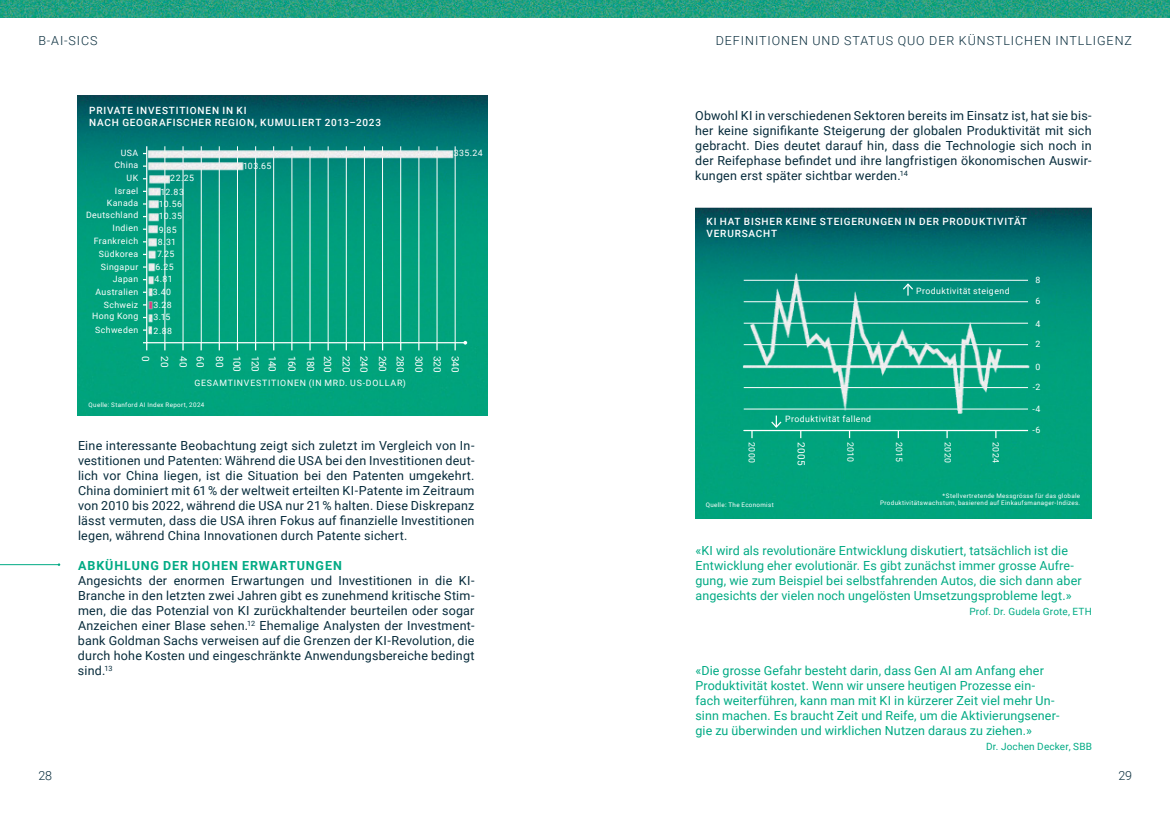
<style>
.page{position:relative;width:1170px;height:815px;background:#fff}
.page>*{position:absolute;margin:0;border:0;box-sizing:border-box;transform-origin:0 0}
.t1{font:12.5px/15px "Roboto";letter-spacing:.015em;color:#062b3b;text-align:justify}
.t2{font:12.5px/15px "Roboto";letter-spacing:.005em;color:#00aa84}
.t3{font:300 12.5px "Roboto";letter-spacing:.075em;color:#062b3b}
.t4{font:700 12.5px "Roboto";letter-spacing:.07em;color:#00aa84}
.t5{font:500 10px/12px "Roboto";letter-spacing:.08em;color:#fff}
.t6{font:10px "Roboto";letter-spacing:-.025em;color:#fff}
.t7{font:10px "Roboto";letter-spacing:.02em;color:#00aa84}
.t8{font:8.75px/12.4px "Roboto";letter-spacing:.045em;color:#fff;text-align:right}
.t9{font:8.75px "Roboto";letter-spacing:.085em;color:#fff}
.t10{font:6.25px/7.5px "Roboto";letter-spacing:.05em;color:#fff;text-align:right}
</style>
<div class="page">
<img style="left:584px;top:0;width:585px;height:18px">
<svg style="left:7px;top:0;width:577px;height:18px;background:#23a081"></svg>
<img style="left:0;top:0;width:7px;height:18px">
<hr style="left:0;top:564px;width:59px;height:1px;background:#00aa84">
<img style="left:78px;top:96px;width:410px;height:320px">
<svg style="left:200px;top:344px;width:2px;height:6px"></svg>
<svg style="left:327px;top:344px;width:2px;height:6px"></svg>
<svg style="left:345px;top:344px;width:2px;height:6px"></svg>
<svg style="left:454px;top:344px;width:2px;height:6px"></svg>
<svg style="left:197px;top:202px;width:269px;height:142px;background:#06a27f"></svg>
<svg style="left:463px;top:341px;width:4px;height:4px"></svg>
<img style="left:139px;top:341px;width:58px;height:10px">
<img style="left:139px;top:328px;width:58px;height:13px">
<img style="left:139px;top:316px;width:59px;height:12px">
<img style="left:139px;top:303px;width:60px;height:13px">
<img style="left:139px;top:291px;width:61px;height:12px">
<img style="left:139px;top:278px;width:62px;height:13px">
<img style="left:139px;top:265px;width:64px;height:13px">
<img style="left:139px;top:253px;width:64px;height:12px">
<img style="left:139px;top:240px;width:64px;height:13px">
<img style="left:139px;top:227px;width:66px;height:13px">
<hr style="left:165px;top:146px;width:1px;height:197px;background:#fff">
<hr style="left:183px;top:146px;width:1px;height:197px;background:#fff">
<hr style="left:201px;top:146px;width:1px;height:197px;background:#fff">
<hr style="left:219px;top:146px;width:1px;height:197px;background:#fff">
<hr style="left:237px;top:146px;width:1px;height:197px;background:#fff">
<hr style="left:255px;top:146px;width:1px;height:197px;background:#fff">
<hr style="left:273px;top:146px;width:1px;height:197px;background:#fff">
<hr style="left:292px;top:146px;width:1px;height:197px;background:#fff">
<hr style="left:310px;top:146px;width:1px;height:197px;background:#fff">
<hr style="left:328px;top:146px;width:1px;height:197px;background:#fff">
<hr style="left:346px;top:146px;width:1px;height:197px;background:#fff">
<hr style="left:364px;top:146px;width:1px;height:197px;background:#fff">
<hr style="left:382px;top:146px;width:1px;height:197px;background:#fff">
<hr style="left:400px;top:146px;width:1px;height:197px;background:#fff">
<hr style="left:418px;top:146px;width:1px;height:197px;background:#fff">
<hr style="left:455px;top:146px;width:1px;height:197px;background:#fff">
<hr style="left:437px;top:146px;width:1px;height:197px;background:#fff">
<img style="left:139px;top:215px;width:75px;height:12px">
<img style="left:139px;top:202px;width:148px;height:13px">
<img style="left:139px;top:143px;width:342px;height:59px">
<img style="left:481px;top:143px;width:1px;height:208px">
<img style="left:475px;top:285px;width:6px;height:66px">
<img style="left:695px;top:207px;width:396px;height:311px">
<img style="left:739px;top:255px;width:291px;height:203px">
<svg style="left:848px;top:431px;width:2px;height:7px"></svg>
<hr style="left:743px;top:430px;width:284px;height:1px;background:#fff">
<svg style="left:901px;top:282px;width:13px;height:14px"></svg>
<svg style="left:769px;top:416px;width:13px;height:13px"></svg>
<p class="t3" style="left:39px;top:32px;width:60px">B-AI-SICS</p>
<p class="t3" style="left:715px;top:32px;width:417px">DEFINITIONEN UND STATUS QUO DER KÜNSTLICHEN INTLLIGENZ</p>
<p class="t5" style="left:89px;top:104px;width:293px">PRIVATE INVESTITIONEN IN KI<br>NACH GEOGRAFISCHER REGION, KUMULIERT 2013–2023</p>
<p class="t8" style="left:114px;top:147px;width:25px;line-height:11.5px">USA<br>China</p>
<p class="t8" style="left:86px;top:172px;width:54px">UK<br>Israel<br>Kanada<br>Deutschland<br>Indien</p>
<p class="t8" style="left:94px;top:235px;width:46px;text-align:center">Frankreich<br>Südkorea</p>
<p class="t8" style="left:95px;top:260px;width:44px">Singapur<br>Japan<br>Australien</p>
<p class="t8" style="left:92px;top:299px;width:48px;line-height:11.5px">Schweiz<br>Hong Kong</p>
<p class="t8" style="left:95px;top:323px;width:45px">Schweden</p>
<p class="t8" style="left:153px;top:324px;width:20px">2.88</p>
<p class="t8" style="left:170px;top:172px;width:25px">22.25</p>
<p class="t8" style="left:160px;top:185px;width:25px">12.83</p>
<p class="t8" style="left:159px;top:197px;width:25px">10.56</p>
<p class="t8" style="left:159px;top:210px;width:25px">10.35</p>
<p class="t8" style="left:159px;top:223px;width:20px">9.85</p>
<p class="t8" style="left:158px;top:235px;width:20px">8.31</p>
<p class="t8" style="left:157px;top:248px;width:19px">7.25</p>
<p class="t8" style="left:155px;top:260px;width:20px">6.25</p>
<p class="t8" style="left:154px;top:273px;width:20px">4.81</p>
<p class="t8" style="left:153px;top:285px;width:20px">3.40</p>
<p class="t8" style="left:153px;top:298px;width:20px">3.28</p>
<p class="t8" style="left:153px;top:311px;width:18px">3.15</p>
<p class="t8" style="left:243px;top:159px;width:30px">103.65</p>
<p class="t8" style="left:453px;top:147px;width:31px">335.24</p>
<p class="t6" style="left:153px;top:356px;width:7px;rotate:90deg">0</p>
<p class="t6" style="left:172px;top:356px;width:13px;rotate:90deg">20</p>
<p class="t6" style="left:190px;top:356px;width:13px;rotate:90deg">40</p>
<p class="t6" style="left:207px;top:356px;width:13px;rotate:90deg">60</p>
<p class="t6" style="left:227px;top:356px;width:13px;rotate:90deg">80</p>
<p class="t6" style="left:244px;top:356px;width:17px;rotate:90deg">100</p>
<p class="t6" style="left:262px;top:356px;width:17px;rotate:90deg">120</p>
<p class="t6" style="left:279px;top:356px;width:17px;rotate:90deg">140</p>
<p class="t6" style="left:299px;top:356px;width:17px;rotate:90deg">160</p>
<p class="t6" style="left:317px;top:356px;width:17px;rotate:90deg">180</p>
<p class="t6" style="left:334px;top:356px;width:18px;rotate:90deg">200</p>
<p class="t6" style="left:353px;top:356px;width:18px;rotate:90deg">220</p>
<p class="t6" style="left:371px;top:356px;width:18px;rotate:90deg">240</p>
<p class="t6" style="left:389px;top:356px;width:18px;rotate:90deg">260</p>
<p class="t6" style="left:407px;top:356px;width:18px;rotate:90deg">280</p>
<p class="t6" style="left:426px;top:356px;width:18px;rotate:90deg">300</p>
<p class="t6" style="left:444px;top:356px;width:18px;rotate:90deg">320</p>
<p class="t6" style="left:462px;top:356px;width:18px;rotate:90deg">340</p>
<p class="t9" style="left:194px;top:377px;width:213px">GESAMTINVESTITIONEN (IN MRD. US-DOLLAR)</p>
<p class="t10" style="left:89px;top:401px;width:117px">Quelle: Stanford AI Index Report, 2024</p>
<p class="t1" style="left:78px;top:438px;width:398px">Eine interessante Beobachtung zeigt sich zuletzt im Vergleich von In&shy;vestitionen und Patenten: Während die USA bei den Investitionen deut&shy;lich vor China liegen, ist die Situation bei den Patenten umgekehrt.<br>China dominiert mit 61 % der weltweit erteilten KI-Patente im Zeitraum von 2010 bis 2022, während die USA nur 21 % halten. Diese Diskrepanz lässt vermuten, dass die USA ihren Fokus auf finanzielle Investitionen legen, während China Innovationen durch Patente sichert.</p>
<p class="t4" style="left:78px;top:557px;width:265px">ABKÜHLUNG DER HOHEN ERWARTUNGEN</p>
<p class="t1" style="left:78px;top:573px;width:398px">Angesichts der enormen Erwartungen und Investitionen in die KI-Branche in den letzten zwei Jahren gibt es zunehmend kritische Stim&shy;men, die das Potenzial von KI zurückhaltender beurteilen oder sogar Anzeichen einer Blase sehen.<sup>12</sup> Ehemalige Analysten der Investment&shy;bank Goldman Sachs verweisen auf die Grenzen der KI-Revolution, die durch hohe Kosten und eingeschränkte Anwendungsbereiche bedingt sind.<sup>13</sup></p>
<p class="t1" style="left:695px;top:108px;width:398px">Obwohl KI in verschiedenen Sektoren bereits im Einsatz ist, hat sie bis&shy;her keine signifikante Steigerung der globalen Produktivität mit sich gebracht. Dies deutet darauf hin, dass die Technologie sich noch in der Reifephase befindet und ihre langfristigen ökonomischen Auswir&shy;kungen erst später sichtbar werden.<sup>14</sup></p>
<p class="t5" style="left:706px;top:215px;width:322px">KI HAT BISHER KEINE STEIGERUNGEN IN DER PRODUKTIVITÄT<br>VERURSACHT</p>
<p class="t8" style="left:916px;top:285px;width:95px">Produktivität steigend</p>
<p class="t8" style="left:1035px;top:273px;width:6px">8</p>
<p class="t8" style="left:1035px;top:294px;width:6px">6</p>
<p class="t8" style="left:1035px;top:317px;width:6px">4</p>
<p class="t8" style="left:1035px;top:338px;width:6px">2</p>
<p class="t8" style="left:1035px;top:360px;width:6px">0</p>
<p class="t8" style="left:1032px;top:380px;width:9px">-2</p>
<p class="t8" style="left:785px;top:413px;width:87px">Produktivität fallend</p>
<p class="t8" style="left:758px;top:442px;width:23px;rotate:90deg">2000</p>
<p class="t6" style="left:808px;top:442px;width:25px;rotate:90deg">2005</p>
<p class="t8" style="left:856px;top:442px;width:22px;rotate:90deg">2010</p>
<p class="t8" style="left:905px;top:442px;width:22px;rotate:90deg">2015</p>
<p class="t8" style="left:954px;top:442px;width:22px;rotate:90deg">2020</p>
<p class="t8" style="left:1002px;top:442px;width:22px;rotate:90deg">2024</p>
<p class="t8" style="left:1032px;top:402px;width:10px">-4</p>
<p class="t8" style="left:1032px;top:424px;width:10px">-6</p>
<p class="t10" style="left:705px;top:501px;width:69px">Quelle: The Economist</p>
<p class="t10" style="left:880px;top:492px;width:201px">* Stellvertretende Messgrösse für das globale<br>Produktivitätswachstum, basierend auf Einkaufsmanager-Indizes.</p>
<p class="t2" style="left:695px;top:543px;width:387px">«KI wird als revolutionäre Entwicklung diskutiert, tatsächlich ist die Entwicklung eher evolutionär. Es gibt zunächst immer grosse Aufre&shy;gung, wie zum Beispiel bei selbstfahrenden Autos, die sich dann aber angesichts der vielen noch ungelösten Umsetzungsprobleme legt.»</p>
<p class="t7" style="left:969px;top:604px;width:124px">Prof. Dr. Gudela Grote, ETH</p>
<p class="t2" style="left:695px;top:663px;width:365px">«Die grosse Gefahr besteht darin, dass Gen AI am Anfang eher Produktivität kostet. Wenn wir unsere heutigen Prozesse ein&shy;fach weiterführen, kann man mit KI in kürzerer Zeit viel mehr Un&shy;sinn machen. Es braucht Zeit und Reife, um die Aktivierungsener&shy;gie zu überwinden und wirklichen Nutzen daraus zu ziehen.»</p>
<p class="t7" style="left:986px;top:739px;width:107px">Dr. Jochen Decker, SBB</p>
<p class="t3" style="left:38px;top:766px;width:15px">28</p>
<p class="t3" style="left:1118px;top:766px;width:15px">29</p>
</div>
